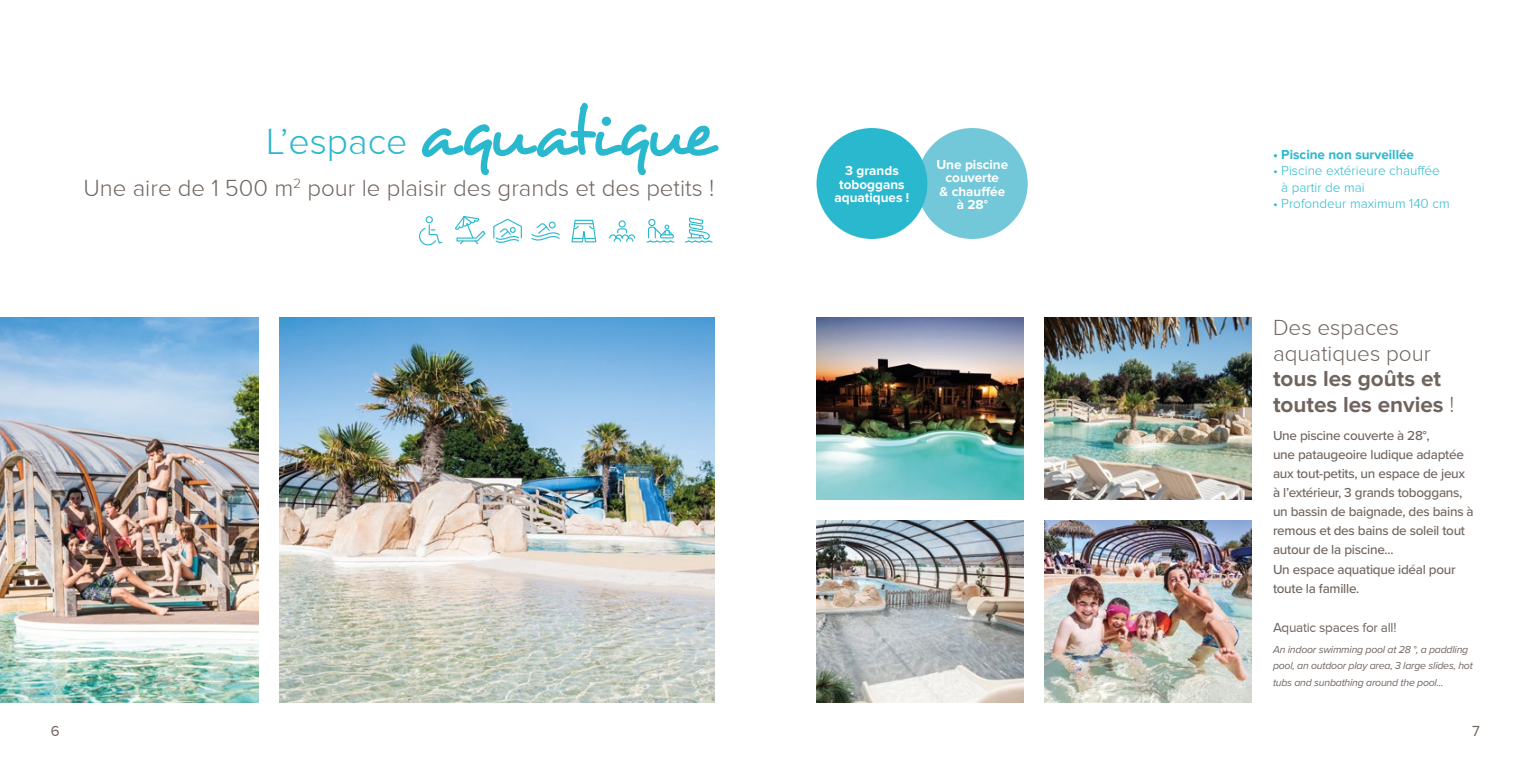
<style>
.page{position:relative;width:1531px;height:766px;background:#fff}
.page>*{position:absolute;margin:0;border:0;box-sizing:border-box;transform-origin:0 0}
.t1{font:69px "Desyrel";letter-spacing:-.065em;color:#29b8ce}
.t2{font:300 24px "Proxima Nova";color:#70655e}
.t3{font:700 22.5px/25.5px "Proxima Nova";color:#70655e}
.t4{font:300 22.5px/25.5px "Proxima Nova";color:#70655e}
.t5{font:15px "Proxima Nova";color:#70655e}
.t6{font:500 13.5px/19.2px "Proxima Nova";letter-spacing:-.02em;color:#70655e}
.t7{font:300 13.5px/16.5px "Proxima Nova";color:#29b8ce}
.t8{font:700 13.5px/13.5px "Proxima Nova";color:#fff;text-align:center}
.t9{font:700 13.5px "Proxima Nova";color:#29b8ce}
.t10{font:13.5px "Proxima Nova";letter-spacing:-.02em;color:#70655e}
.t11{font:italic 10.5px/16.5px "Proxima Nova";letter-spacing:-.02em;color:#70655e}
.s1{font-family:"Proxima Nova";font-weight:300;font-size:37.5px}
.s2{font-weight:300}
</style>
<div class="page">
<div style="left:917px;top:128px;width:111px;height:111px;background:#72c7d8;border-radius:50%"></div>
<img style="left:279px;top:317px;width:435px;height:385px">
<img style="left:1045px;top:317px;width:206px;height:182px">
<img style="left:816px;top:520px;width:207px;height:182px">
<img style="left:816px;top:317px;width:207px;height:182px">
<img style="left:1045px;top:520px;width:206px;height:182px">
<img style="left:0;top:317px;width:258px;height:385px">
<div style="left:816px;top:128px;width:111px;height:111px;background:#29b8ce;border-radius:50%"></div>
<div style="left:426px;top:216px;width:7px;height:7px;border:1px solid #29b8ce;border-radius:50%"></div>
<svg style="left:419px;top:224px;width:24px;height:22px"></svg>
<svg style="left:455px;top:216px;width:31px;height:29px"></svg>
<div style="left:549px;top:221px;width:7px;height:7px;border:1px solid #29b8ce;border-radius:50%"></div>
<svg style="left:531px;top:222px;width:29px;height:19px"></svg>
<div style="left:618px;top:220px;width:8px;height:7px;border:1px solid #29b8ce;border-radius:50%"></div>
<svg style="left:609px;top:228px;width:27px;height:14px"></svg>
<svg style="left:493px;top:218px;width:29px;height:25px"></svg>
<svg style="left:571px;top:219px;width:26px;height:24px"></svg>
<div style="left:648px;top:219px;width:7px;height:7px;border:1px solid #29b8ce;border-radius:50%"></div>
<svg style="left:646px;top:224px;width:29px;height:19px"></svg>
<svg style="left:685px;top:217px;width:28px;height:26px"></svg>
<h1 class="t1" style="left:266px;top:91px;width:449px"><span class="s1">L’espace</span> aquatique</h1>
<h2 class="t2" style="left:83px;top:175px;width:632px">Une aire de 1 500 m<sup>2</sup> pour le plaisir des grands et des petits !</h2>
<p class="t8" style="left:834px;top:164px;width:76px">3 grands toboggans aquatiques !</p>
<p class="t8" style="left:936px;top:158px;width:73px">Une piscine couverte<br>&amp; chauffée à 28°</p>
<p class="t9" style="left:1273px;top:146px;width:143px">• Piscine non surveillée</p>
<p class="t7" style="left:1281px;top:163px;width:160px;text-indent:-8px">• Piscine extérieure chauffée à partir de mai</p>
<p class="t7" style="left:1273px;top:196px;width:178px">• Profondeur maximum 140 cm</p>
<h3 class="t4" style="left:1273px;top:315px;width:160px">Des espaces aquatiques pour</h3>
<h3 class="t3" style="left:1273px;top:366px;width:183px">tous les goûts et toutes les envies <span class="s2">!</span></h3>
<p class="t6" style="left:1273px;top:425px;width:202px">Une piscine couverte à 28°,<br>une pataugeoire ludique adaptée aux tout-petits, un espace de jeux à l’extérieur, 3 grands toboggans, un bassin de baignade, des bains à remous et des bains de soleil tout autour de la piscine...<br>Un espace aquatique idéal pour toute la famille.</p>
<p class="t10" style="left:1273px;top:619px;width:125px">Aquatic spaces for all!</p>
<p class="t11" style="left:1273px;top:640px;width:201px">An indoor swimming pool at 28 °, a paddling pool, an outdoor play area, 3 large slides, hot tubs and sunbathing around the pool...</p>
<p class="t5" style="left:51px;top:722px;width:10px">6</p>
<p class="t5" style="left:1472px;top:722px;width:9px">7</p>
</div>
